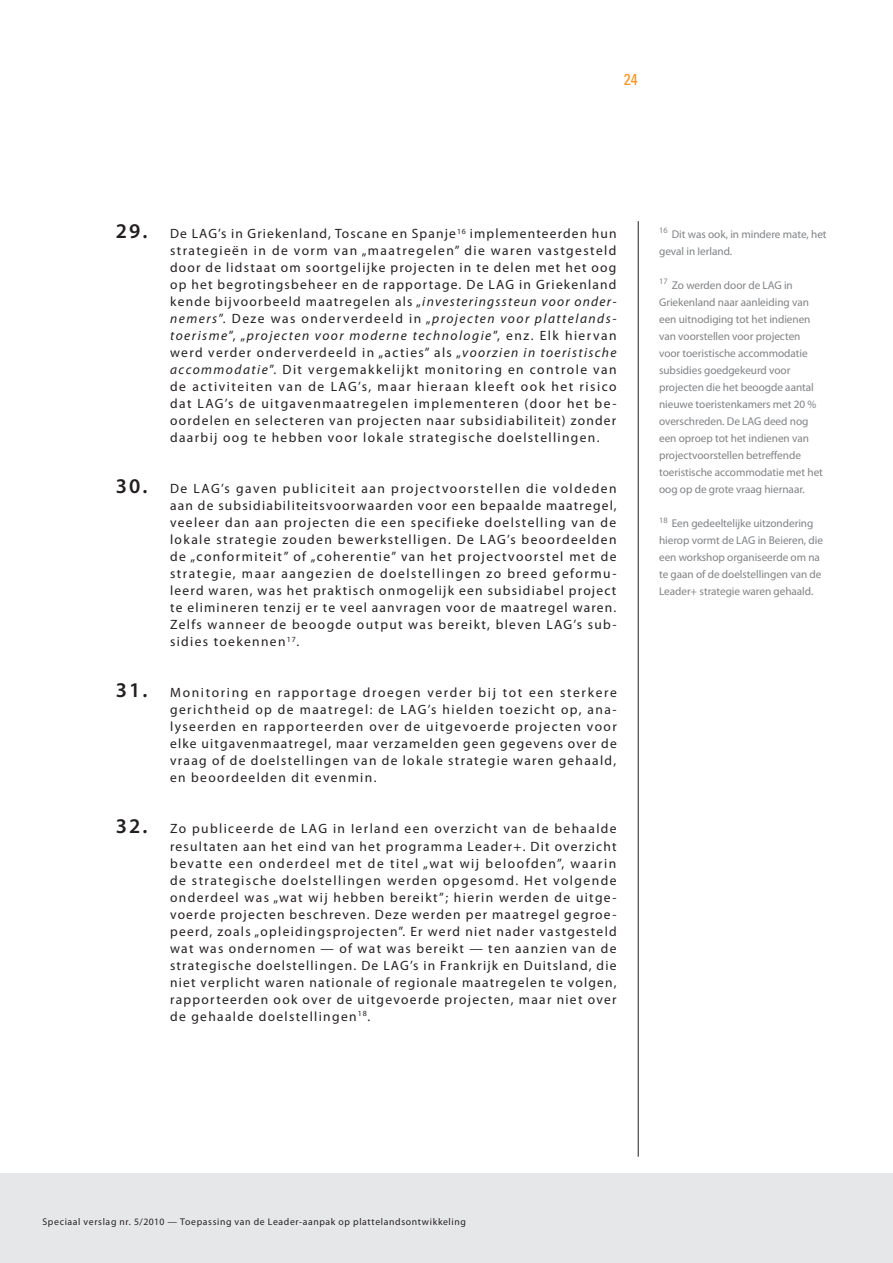
<style>
.page{position:relative;width:893px;height:1263px;background:#fff}
.page>*{position:absolute;margin:0;border:0;box-sizing:border-box;transform-origin:0 0}
.t1{font:600 21px "Myriad Pro";color:#231f20}
.t2{font:condensed 15.75px "Univers LT Std";color:#f7931d}
.t3{font:13.5px/17px "Myriad Pro";letter-spacing:.1em;color:#231f20;text-align:justify}
.t4{font:11.25px/17px "Myriad Pro";letter-spacing:-.005em;color:#808285}
.t5{font:9.75px "Myriad Pro";letter-spacing:.065em;color:#231f20}
.s1{font-weight:400;font-size:13.5px}
.s2{font-style:italic}
.s3{font-weight:600;font-size:21px}
</style>
<div class="page">
<div style="left:0;top:1174px;width:893px;height:89px;background:#e6e7e9"></div>
<hr style="left:638px;top:221px;width:1px;height:936px;background:#231f20">
<p class="t2" style="left:624px;top:69px;width:15px">24</p>
<h1 class="t1" style="left:116px;top:218px;width:45px">29. <span class="s1">D</span></h1>
<p class="t3" style="left:170px;top:225px;width:448px;text-indent:10px">e LAG’s in Griekenland, Toscane en Spanje<sup>16</sup> implementeerden hun strategieën in de vorm van „maatregelen” die waren vastgesteld door de lidstaat om soortgelijke projecten in te delen met het oog op het begrotingsbeheer en de rapportage. De LAG in Griekenland kende bijvoorbeeld maatregelen als „<span class="s2">investeringssteun voor onder‑ nemers</span>”. Deze was onderverdeeld in „<span class="s2">projecten voor plattelands‑ toerisme</span>”, „<span class="s2">projecten voor moderne technologie</span>”, enz. Elk hiervan werd verder onderverdeeld in „acties” als „<span class="s2">voorzien in toeristische accommodatie</span>”. Dit vergemakkelijkt monitoring en controle van de activiteiten van de LAG’s, maar hieraan kleeft ook het risico dat LAG’s de uitgavenmaatregelen implementeren (door het be‑ oordelen en selecteren van projecten naar subsidiabiliteit) zonder daarbij oog te hebben voor lokale strategische doelstellingen.</p>
<h1 class="t1" style="left:116px;top:473px;width:45px">30. <span class="s1">D</span></h1>
<p class="t3" style="left:170px;top:480px;width:448px;text-indent:11px">e LAG’s gaven publiciteit aan projectvoorstellen die voldeden aan de subsidiabiliteitsvoorwaarden voor een bepaalde maatregel, veeleer dan aan projecten die een specifieke doelstelling van de lokale strategie zouden bewerkstelligen. De LAG’s beoordeelden de „conformiteit” of „coherentie” van het projectvoorstel met de strategie, maar aangezien de doelstellingen zo breed geformu‑ leerd waren, was het praktisch onmogelijk een subsidiabel project te elimineren tenzij er te veel aanvragen voor de maatregel waren.<br>Zelfs wanneer de beoogde output was bereikt, bleven LAG’s sub‑ sidies toekennen<sup>17</sup>.</p>
<p class="t3" style="left:170px;top:684px;width:448px;text-indent:-54px"><span class="s3">31.</span> Monitoring en rapportage droegen verder bij tot een sterkere gerichtheid op de maatregel: de LAG’s hielden toezicht op, ana‑ lyseerden en rapporteerden over de uitgevoerde projecten voor elke uitgavenmaatregel, maar verzamelden geen gegevens over de vraag of de doelstellingen van de lokale strategie waren gehaald, en beoordeelden dit evenmin.</p>
<h1 class="t1" style="left:116px;top:813px;width:44px">32. <span class="s1">Z</span></h1>
<p class="t3" style="left:170px;top:820px;width:448px;text-indent:9px">o publiceerde de LAG in Ierland een overzicht van de behaalde resultaten aan het eind van het programma Leader+. Dit overzicht bevatte een onderdeel met de titel „wat wij beloofden”, waarin de strategische doelstellingen werden opgesomd. Het volgende onderdeel was „wat wij hebben bereikt”; hierin werden de uitge‑ voerde projecten beschreven. Deze werden per maatregel gegroe‑ peerd, zoals „opleidingsprojecten”. Er werd niet nader vastgesteld wat was ondernomen — of wat was bereikt — ten aanzien van de strategische doelstellingen. De LAG’s in Frankrijk en Duitsland, die niet verplicht waren nationale of regionale maatregelen te volgen, rapporteerden ook over de uitgevoerde projecten, maar niet over de gehaalde doelstellingen<sup>18</sup>.</p>
<p class="t4" style="left:659px;top:226px;width:169px"><sup>16</sup> Dit was ook, in mindere mate, het geval in Ierland.</p>
<p class="t4" style="left:659px;top:277px;width:165px"><sup>17</sup> Zo werden door de LAG in<br>Griekenland naar aanleiding van een uitnodiging tot het indienen van voorstellen voor projecten voor toeristische accommodatie subsidies goedgekeurd voor projecten die het beoogde aantal nieuwe toeristenkamers met 20 % overschreden. De LAG deed nog een oproep tot het indienen van projectvoorstellen betreffende toeristische accommodatie met het oog op de grote vraag hiernaar.</p>
<p class="t4" style="left:659px;top:515px;width:165px"><sup>18</sup> Een gedeeltelijke uitzondering hierop vormt de LAG in Beieren, die een workshop organiseerde om na te gaan of de doelstellingen van de Leader+ strategie waren gehaald.</p>
<p class="t5" style="left:43px;top:1215px;width:425px">Speciaal verslag nr. 5/2010 — Toepassing van de Leader‑aanpak op plattelandsontwikkeling</p>
</div>
